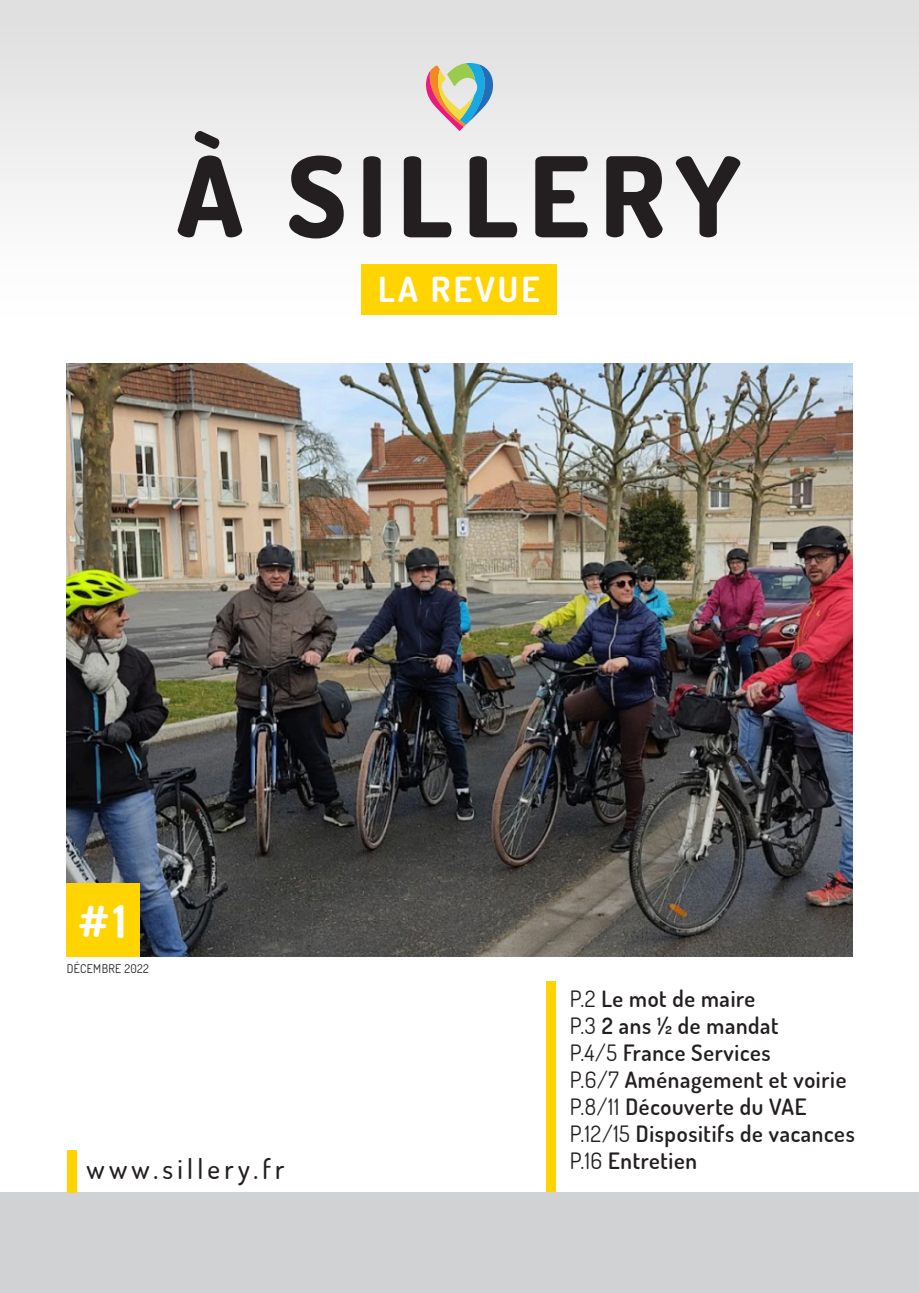
<style>
.page{position:relative;width:919px;height:1293px;background:#fff}
.page>*{position:absolute;margin:0;border:0;box-sizing:border-box;transform-origin:0 0}
.t1{font:800 111px "Dosis";letter-spacing:.1em;color:#231f20}
.t2{font:700 45px "Dosis";color:#fff}
.t3{font:700 34.5px "Dosis";letter-spacing:.09em;color:#fff}
.t4{font:500 27px "Dosis";letter-spacing:.16em;color:#231f20}
.t5{font:600 22.5px "Dosis";letter-spacing:.03em;color:#231f20}
.t6{font:12px "Dosis";letter-spacing:.03em;color:#231f20}
.s1{font-weight:400}
</style>
<div class="page">
<img style="left:67px;top:364px;width:785px;height:593px">
<div style="left:0;top:0;width:918px;height:364px;background:linear-gradient(to bottom,#dfdfdf,#fff)"></div>
<div style="left:0;top:1192px;width:918px;height:101px;background:#d1d2d4"></div>
<div style="left:361px;top:264px;width:195px;height:51px;background:#ffd400"></div>
<div style="left:546px;top:981px;width:9px;height:211px;background:#ffd400"></div>
<div style="left:67px;top:1150px;width:9px;height:42px;background:#ffd400"></div>
<svg style="left:426px;top:63px;width:67px;height:68px;background:#bcbeb4"></svg>
<div style="left:67px;top:884px;width:73px;height:73px;background:#ffd400"></div>
<p class="t1" style="left:177px;top:120px;width:565px">À SILLERY</p>
<p class="t3" style="left:378px;top:265px;width:163px">LA REVUE</p>
<p class="t2" style="left:79px;top:890px;width:49px">#1</p>
<p class="t6" style="left:67px;top:960px;width:84px">DÉCEMBRE 2022</p>
<p class="t4" style="left:87px;top:1150px;width:199px">www.sillery.fr</p>
<p class="t5" style="left:569px;top:983px;width:187px"><span class="s1">P.2</span> Le mot de maire</p>
<p class="t5" style="left:569px;top:1010px;width:210px"><span class="s1">P.3</span> 2 ans ½ de mandat</p>
<p class="t5" style="left:569px;top:1037px;width:202px"><span class="s1">P.4/5</span> France Services</p>
<p class="t5" style="left:569px;top:1064px;width:278px"><span class="s1">P.6/7</span> Aménagement et voirie</p>
<p class="t5" style="left:569px;top:1091px;width:238px"><span class="s1">P.8/11</span> Découverte du VAE</p>
<p class="t5" style="left:569px;top:1118px;width:286px"><span class="s1">P.12/15</span> Dispositifs de vacances</p>
<p class="t5" style="left:569px;top:1145px;width:129px"><span class="s1">P.16</span> Entretien</p>
</div>
